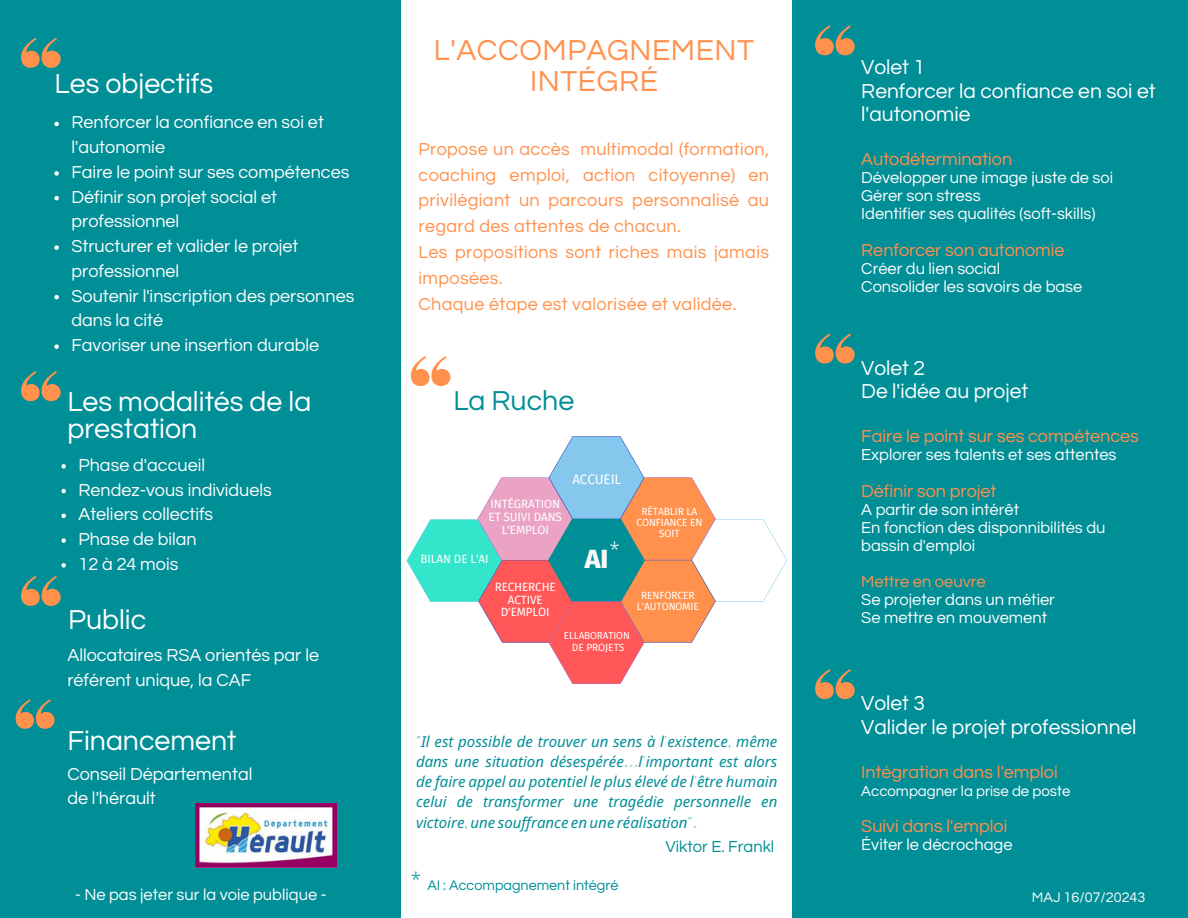
<style>
.page{position:relative;width:1188px;height:918px;background:#008e97}
.page>*{position:absolute;margin:0;border:0;box-sizing:border-box;transform-origin:0 0}
.t1{font:30px/31.5px "Questrial";letter-spacing:.02em;color:#ff914d;text-align:center}
.t2{font:28.5px/27px "Questrial";color:#fff}
.t3{font:28.5px "Questrial";color:#008e97}
.t4{font:800 26.55px "Fira Sans";color:#f8f8f8}
.t5{font:21px/23.7px "Questrial";color:#fff}
.t6{font:300 18.9px "Open Sans";color:#fff}
.t7{font:300 18.9px "Open Sans";color:#008e97}
.t8{font:18px/24.8px "Questrial";color:#fff}
.t9{font:18px/25.8px "Questrial";letter-spacing:.02em;color:#ff914d}
.t10{font:18px "Questrial";color:#ff914d}
.t11{font:16.5px/18px "Questrial";color:#fff}
.t12{font:16.5px "Questrial";color:#008e97}
.t13{font:italic 15px/20.2px "Noto Sans";color:#008e97;text-align:justify}
.t14{font:15px "Questrial";color:#fff}
.t15{font:14.4px "Questrial";color:#008e97}
.t16{font:14.4px "Questrial";color:#fff}
.t17{font:13.5px "Fira Sans";letter-spacing:-.01em;color:#fff}
.t18{font:11.7px/12.8px "Fira Sans";letter-spacing:-.01em;color:#fff;text-align:center}
.t19{font:10.2px/11.1px "Fira Sans";letter-spacing:-.01em;color:#fff;text-align:center}
.t20{font:9.9px "Fira Sans";letter-spacing:-.01em;color:#fff}
.s1{font-family:"Montalaq Air";font-style:normal}
.s2{color:#ff914d}
</style>
<div class="page">
<div style="left:401px;top:0;width:391px;height:918px;background:#fff"></div>
<svg style="left:21px;top:38px;width:39px;height:30px"></svg>
<svg style="left:815px;top:669px;width:40px;height:30px"></svg>
<svg style="left:815px;top:25px;width:40px;height:30px"></svg>
<svg style="left:16px;top:699px;width:39px;height:29px"></svg>
<img style="left:196px;top:804px;width:140px;height:64px">
<svg style="left:21px;top:371px;width:39px;height:30px"></svg>
<svg style="left:411px;top:356px;width:39px;height:30px"></svg>
<svg style="left:61px;top:464px;width:5px;height:5px"></svg>
<svg style="left:61px;top:489px;width:5px;height:4px"></svg>
<svg style="left:61px;top:514px;width:5px;height:4px"></svg>
<svg style="left:61px;top:538px;width:5px;height:5px"></svg>
<svg style="left:61px;top:563px;width:5px;height:5px"></svg>
<svg style="left:21px;top:576px;width:39px;height:30px"></svg>
<svg style="left:406px;top:436px;width:381px;height:248px"></svg>
<svg style="left:815px;top:333px;width:40px;height:31px"></svg>
<svg style="left:54px;top:122px;width:5px;height:4px"></svg>
<svg style="left:54px;top:171px;width:5px;height:5px"></svg>
<svg style="left:54px;top:196px;width:5px;height:4px"></svg>
<svg style="left:54px;top:245px;width:5px;height:5px"></svg>
<svg style="left:54px;top:295px;width:5px;height:4px"></svg>
<svg style="left:54px;top:344px;width:5px;height:5px"></svg>
<h5 class="t2" style="left:55px;top:70px;width:160px">Les objectifs</h5>
<h2 class="t8" style="left:71px;top:111px;width:254px">Renforcer la confiance en soi et l'autonomie</h2>
<h5 class="t8" style="left:71px;top:160px;width:279px">Faire le point sur ses compétences</h5>
<p class="t8" style="left:71px;top:185px;width:207px">Définir son projet social et professionnel</p>
<h5 class="t8" style="left:71px;top:234px;width:229px">Structurer et valider le projet professionnel</h5>
<h1 class="t8" style="left:71px;top:284px;width:284px">Soutenir l'inscription des personnes dans la cité</h1>
<h5 class="t8" style="left:71px;top:333px;width:249px">Favoriser une insertion durable</h5>
<h2 class="t2" style="left:67px;top:389px;width:245px">Les modalités de la prestation</h2>
<h2 class="t8" style="left:78px;top:453px;width:128px">Phase d'accueil</h2>
<p class="t8" style="left:78px;top:478px;width:195px">Rendez-vous individuels</p>
<p class="t8" style="left:78px;top:502px;width:136px">Ateliers collectifs</p>
<p class="t8" style="left:78px;top:527px;width:120px">Phase de bilan</p>
<p class="t8" style="left:78px;top:552px;width:101px">12 à 24 mois</p>
<p class="t2" style="left:68px;top:607px;width:80px">Public</p>
<p class="t8" style="left:67px;top:643px;width:253px">Allocataires RSA orientés par le référent unique, la CAF</p>
<p class="t2" style="left:67px;top:728px;width:171px">Financement</p>
<p class="t8" style="left:67px;top:762px;width:186px">Conseil Départemental de l'hérault</p>
<p class="t1" style="left:434px;top:35px;width:322px">L'ACCOMPAGNEMENT<br>INTÉGRÉ</p>
<p class="t9" style="left:419px;top:136px;width:352px">Propose un accès multimodal (formation, coaching emploi, action citoyenne) en privilégiant un parcours personnalisé au regard des attentes de chacun.<br>Les propositions sont riches mais jamais imposées.<br>Chaque étape est valorisée et validée.</p>
<p class="t3" style="left:453px;top:387px;width:122px">La Ruche</p>
<p class="t18" style="left:489px;top:498px;width:75px">INTÉGRATION<br>ET SUIVI DANS<br>L'EMPLOI</p>
<p class="t18" style="left:420px;top:553px;width:70px">BILAN DE L'AI</p>
<h3 class="t17" style="left:572px;top:471px;width:50px">ACCUEIL</h3>
<p class="t6" style="left:610px;top:536px;width:12px">*</p>
<p class="t4" style="left:585px;top:543px;width:25px">AI</p>
<h2 class="t19" style="left:636px;top:506px;width:67px">RÉTABLIR LA<br>CONFIANCE EN<br>SOIT</h2>
<p class="t18" style="left:495px;top:581px;width:63px">RECHERCHE<br>ACTIVE<br>D'EMPLOI</p>
<p class="t19" style="left:637px;top:590px;width:63px">RENFORCER<br>L'AUTONOMIE</p>
<p class="t20" style="left:564px;top:630px;width:67px">ELLABORATION</p>
<p class="t19" style="left:572px;top:642px;width:54px">DE PROJETS</p>
<h2 class="t13" style="left:416px;top:731px;width:363px"><span class="s1">"</span>Il est possible de trouver un sens à l<span class="s1">'</span>existence<span class="s1">,</span> même dans une situation désespérée<span class="s1">...</span>l<span class="s1">'</span>important est alors de faire appel au potentiel le plus élevé de l<span class="s1">'</span>être humain celui de transformer</h2>
<p class="t13" style="left:416px;top:791px;width:363px;text-indent:157px">une tragédie personnelle en victoire<span class="s1">,</span> une souffrance en une réalisation<span class="s1">".</span></p>
<p class="t12" style="left:665px;top:839px;width:110px">Viktor E. Frankl</p>
<p class="t5" style="left:861px;top:56px;width:296px">Volet 1<br>Renforcer la confiance en soi et l'autonomie</p>
<p class="t10" style="left:861px;top:150px;width:152px">Autodétermination</p>
<p class="t11" style="left:861px;top:169px;width:253px">Développer une image juste de soi<br>Gérer son stress<br>Identifier ses qualités (soft-skills)</p>
<p class="t10" style="left:861px;top:242px;width:205px">Renforcer son autonomie</p>
<p class="t11" style="left:861px;top:260px;width:223px">Créer du lien social<br>Consolider les savoirs de base</p>
<p class="t5" style="left:861px;top:356px;width:168px">Volet 2<br>De l'idée au projet</p>
<p class="t10" style="left:861px;top:427px;width:279px">Faire le point sur ses compétences</p>
<p class="t11" style="left:861px;top:446px;width:257px">Explorer ses talents et ses attentes</p>
<p class="t10" style="left:861px;top:483px;width:137px">Définir son projet</p>
<p class="t11" style="left:861px;top:501px;width:246px">A partir de son intérêt<br>En fonction des disponnibilités du bassin d'emploi</p>
<p class="t11" style="left:861px;top:573px;width:195px"><span class="s2">Mettre en oeuvre<br></span>Se projeter dans un métier<br>Se mettre en mouvement</p>
<h4 class="t5" style="left:861px;top:692px;width:277px">Volet 3<br>Valider le projet professionnel</h4>
<h5 class="t10" style="left:861px;top:763px;width:198px">Intégration dans l'emploi</h5>
<h5 class="t14" style="left:861px;top:784px;width:211px">Accompagner la prise de poste</h5>
<p class="t10" style="left:861px;top:817px;width:148px">Suivi dans l'emploi</p>
<p class="t11" style="left:861px;top:836px;width:153px">Éviter le décrochage</p>
<p class="t7" style="left:411px;top:866px;width:12px">*</p>
<p class="t15" style="left:427px;top:878px;width:192px">AI : Accompagnement intégré</p>
<h5 class="t11" style="left:75px;top:886px;width:253px">- Ne pas jeter sur la voie publique -</h5>
<h4 class="t16" style="left:1032px;top:890px;width:115px">MAJ 16/07/20243</h4>
</div>
